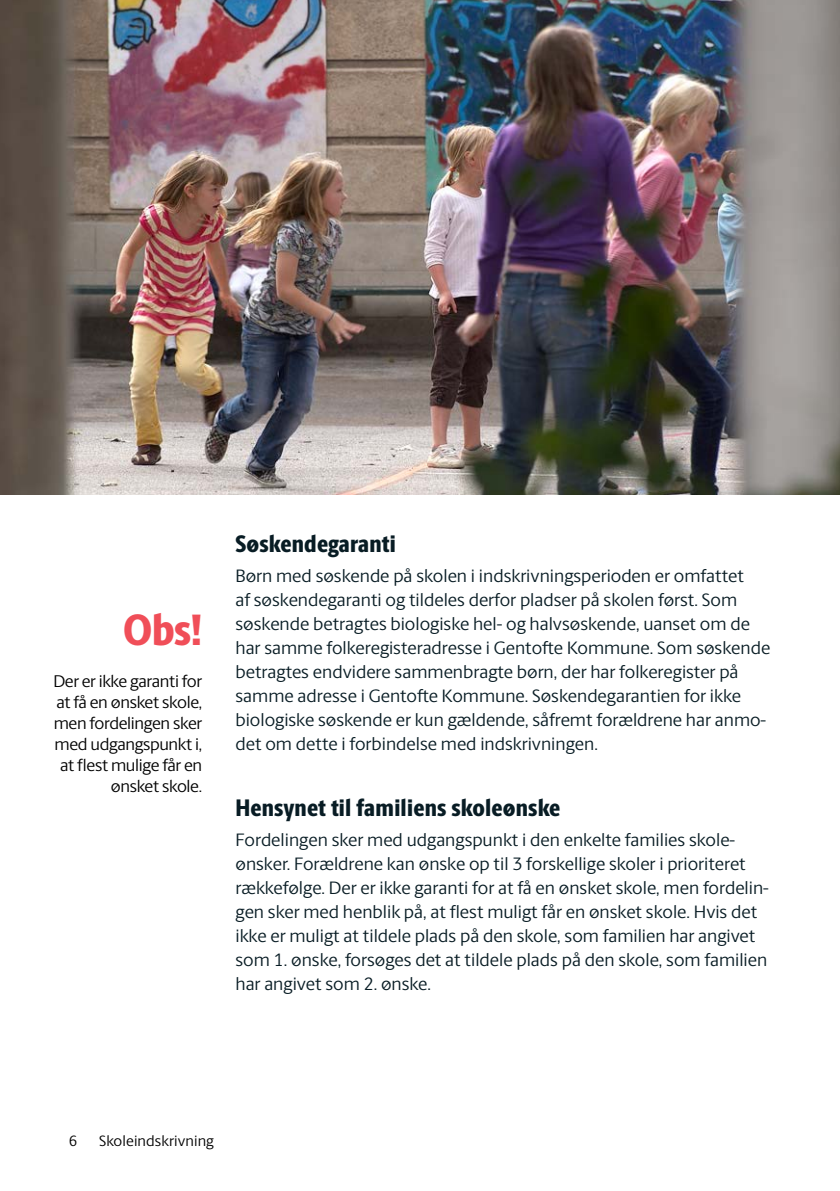
<style>
.page{position:relative;width:840px;height:1191px;background:#fff}
.page>*{position:absolute;margin:0;border:0;box-sizing:border-box;transform-origin:0 0}
.id592{font:800 44px "Berlingske Sans Cn";color:#f04e58}
.id551{font:800 24px "Berlingske Sans Cn";letter-spacing:.005em;color:#081c24}
.id551-2{font:18px/24px "Berlingske Sans";color:#081c24}
.id779{font:17px/21px "Berlingske Sans";letter-spacing:-.02em;color:#000;text-align:right}
.t1{font:15px "Berlingske Sans";letter-spacing:.005em;color:#000}
</style>
<div class="page">
<img style="left:0;top:0;width:839px;height:494px">
<h3 class="id592" style="left:123px;top:597px;width:80px">Obs!</h3>
<p class="id779" style="left:53px;top:670px;width:150px">Der er ikke garanti for at få en ønsket skole, men fordelingen sker med udgangspunkt i, at flest mulige får en ønsket skole.</p>
<p class="id551" style="left:235px;top:525px;width:162px">Søskendegaranti</p>
<p class="id551-2" style="left:235px;top:562px;width:536px">Børn med søskende på skolen i indskrivningsperioden er omfattet<br>af søskendegaranti og tildeles derfor pladser på skolen først. Som søskende betragtes biologiske hel- og halvsøskende, uanset om de har samme folkeregisteradresse i Gentofte Kommune. Som søskende betragtes endvidere sammenbragte børn, der har folkeregister på samme adresse i Gentofte Kommune. Søskendegarantien for ikke biologiske søskende er kun gældende, såfremt forældrene har anmo&shy;det om dette i forbindelse med indskrivningen.</p>
<p class="id551" style="left:235px;top:789px;width:326px">Hensynet til familiens skoleønske</p>
<p class="id551-2" style="left:235px;top:826px;width:534px">Fordelingen sker med udgangspunkt i den enkelte families skole&shy;ønsker. Forældrene kan ønske op til 3 forskellige skoler i prioriteret rækkefølge. Der er ikke garanti for at få en ønsket skole, men fordelin&shy;gen sker med henblik på, at flest muligt får en ønsket skole. Hvis det ikke er muligt at tildele plads på den skole, som familien har angivet som 1. ønske, forsøges det at tildele plads på den skole, som familien har angivet som 2. ønske.</p>
<p class="t1" style="left:69px;top:1130px;width:10px">6</p>
<p class="t1" style="left:99px;top:1130px;width:116px">Skoleindskrivning</p>
</div>
